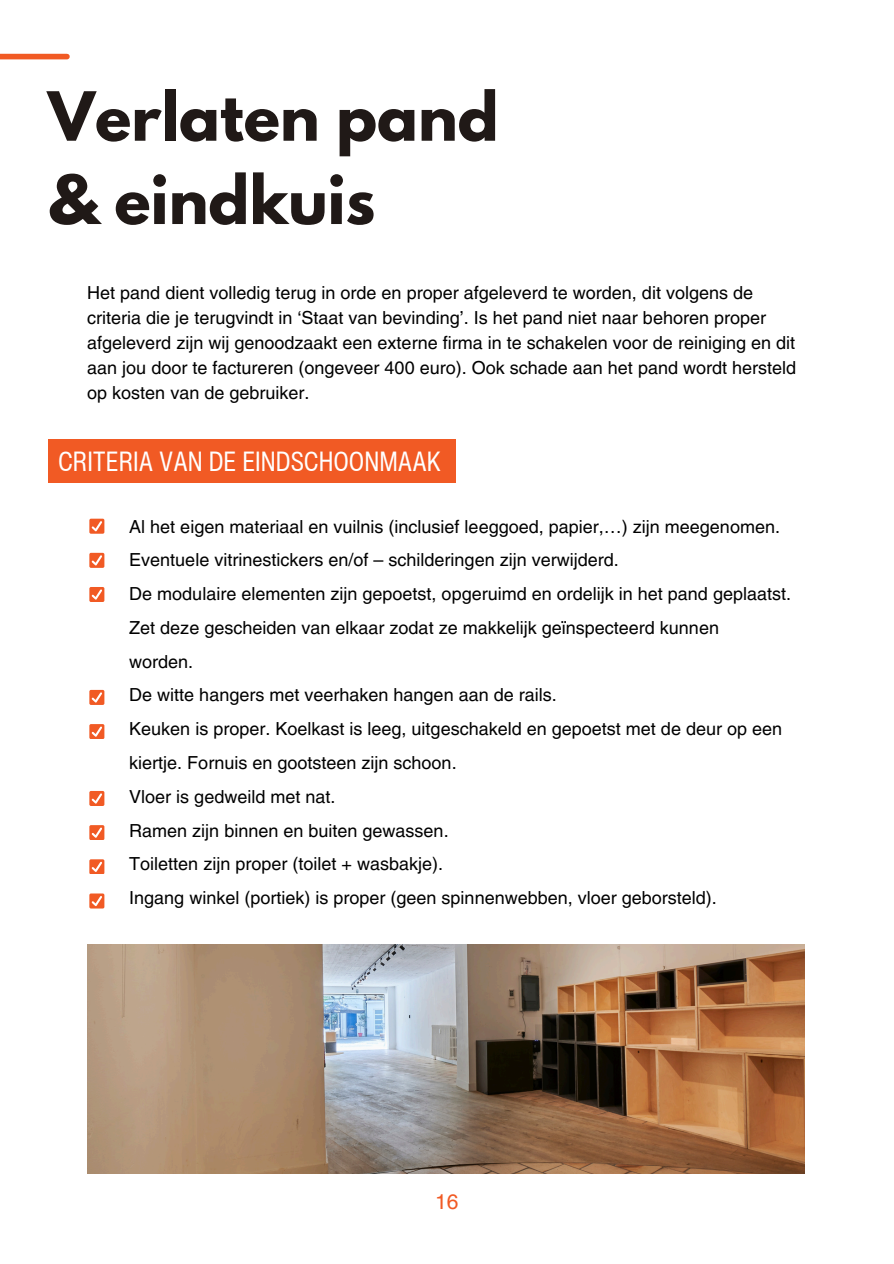
<style>
.page{position:relative;width:894px;height:1264px;background:#fff}
.page>*{position:absolute;margin:0;border:0;box-sizing:border-box;transform-origin:0 0}
.t1{font:700 60px/83.2px "League Spartan";color:#201917}
.t2{font:condensed 27px "Helvetica Now Text";color:#fff}
.t3{font:21px "Helvetica LT Pro";color:#f15a24}
.t4{font:18px/24.8px "Helvetica LT Pro";color:#000}
</style>
<div class="page">
<div style="left:0;top:54px;width:67px;height:5px;background:#f15a24"></div>
<div style="left:48px;top:439px;width:407px;height:44px;background:#f15a24"></div>
<img style="left:87px;top:944px;width:717px;height:229px">
<div style="left:89px;top:518px;width:15px;height:15px;background:#f15a24;border-radius:2px"></div>
<svg style="left:92px;top:521px;width:10px;height:10px"></svg>
<div style="left:89px;top:553px;width:15px;height:14px;background:#f15a24;border-radius:2px"></div>
<svg style="left:92px;top:555px;width:10px;height:10px"></svg>
<div style="left:89px;top:587px;width:15px;height:14px;background:#f15a24;border-radius:2px"></div>
<svg style="left:92px;top:589px;width:10px;height:10px"></svg>
<div style="left:89px;top:690px;width:15px;height:14px;background:#f15a24;border-radius:2px"></div>
<svg style="left:92px;top:692px;width:10px;height:10px"></svg>
<div style="left:89px;top:724px;width:15px;height:14px;background:#f15a24;border-radius:2px"></div>
<svg style="left:92px;top:726px;width:10px;height:10px"></svg>
<div style="left:89px;top:791px;width:15px;height:14px;background:#f15a24;border-radius:2px"></div>
<svg style="left:92px;top:793px;width:10px;height:10px"></svg>
<div style="left:89px;top:825px;width:15px;height:14px;background:#f15a24;border-radius:2px"></div>
<svg style="left:92px;top:827px;width:10px;height:10px"></svg>
<div style="left:89px;top:859px;width:15px;height:15px;background:#f15a24;border-radius:2px"></div>
<svg style="left:92px;top:861px;width:10px;height:11px"></svg>
<div style="left:89px;top:893px;width:15px;height:15px;background:#f15a24;border-radius:2px"></div>
<svg style="left:92px;top:896px;width:10px;height:10px"></svg>
<p class="t1" style="left:48px;top:83px;width:452px">Verlaten pand &amp; eindkuis</p>
<p class="t4" style="left:87px;top:282px;width:710px">Het pand dient volledig terug in orde en proper afgeleverd te worden, dit volgens de criteria die je terugvindt in ‘Staat van bevinding’. Is het pand niet naar behoren proper afgeleverd zijn wij genoodzaakt een externe firma in te schakelen voor de reiniging en dit aan jou door te factureren (ongeveer 400 euro). Ook schade aan het pand wordt hersteld op kosten van de gebruiker.</p>
<p class="t2" style="left:58px;top:441px;width:384px">CRITERIA VAN DE EINDSCHOONMAAK</p>
<p class="t4" style="left:129px;top:515px;width:652px">Al het eigen materiaal en vuilnis (inclusief leeggoed, papier,…) zijn meegenomen.</p>
<h1 class="t4" style="left:129px;top:549px;width:491px">Eventuele vitrinestickers en/of – schilderingen zijn verwijderd.</h1>
<p class="t4" style="left:129px;top:583px;width:663px">De modulaire elementen zijn gepoetst, opgeruimd en ordelijk in het pand geplaatst.</p>
<p class="t4" style="left:129px;top:612px;width:591px;line-height:33.8px">Zet deze gescheiden van elkaar zodat ze makkelijk geïnspecteerd kunnen worden.</p>
<h2 class="t4" style="left:129px;top:684px;width:429px">De witte hangers met veerhaken hangen aan de rails.</h2>
<p class="t4" style="left:129px;top:713px;width:654px;line-height:33.8px">Keuken is proper. Koelkast is leeg, uitgeschakeld en gepoetst met de deur op een kiertje. Fornuis en gootsteen zijn schoon.</p>
<p class="t4" style="left:129px;top:785px;width:208px">Vloer is gedweild met nat.</p>
<p class="t4" style="left:129px;top:819px;width:321px">Ramen zijn binnen en buiten gewassen.</p>
<p class="t4" style="left:129px;top:853px;width:315px">Toiletten zijn proper (toilet + wasbakje).</p>
<p class="t4" style="left:129px;top:887px;width:589px">Ingang winkel (portiek) is proper (geen spinnenwebben, vloer geborsteld).</p>
<p class="t3" style="left:435px;top:1193px;width:25px">16</p>
</div>
